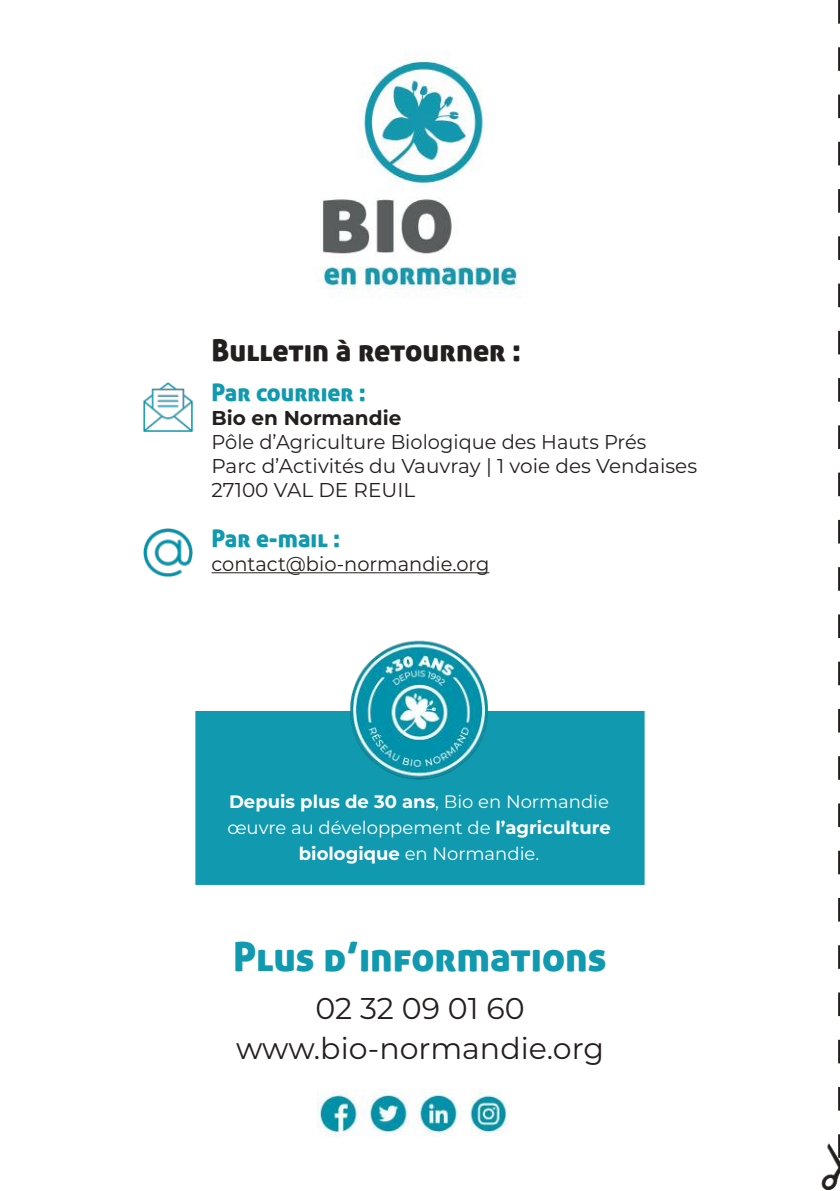
<style>
.page{position:relative;width:840px;height:1191px;background:#fff}
.page>*{position:absolute;margin:0;border:0;box-sizing:border-box;transform-origin:0 0}
.t1{font:40px "Aller Display";color:#1199af}
.t2{font:30px/39.6px "Montserrat";color:#241f1f;text-align:center}
.t3{font:30px "Aller Display";color:#241f1f}
.t4{font:24px "Aller Display";color:#1199af}
.t5{font:20px/24px "Montserrat";color:#241f1f}
.t6{font:700 20px "Montserrat";color:#241f1f}
.t7{font:18px/26px "Montserrat";color:#fff;text-align:center}
.s1{font-weight:700}
</style>
<div class="page">
<img style="left:317px;top:55px;width:204px;height:243px">
<hr style="left:211px;top:572px;width:278px;height:1px;background:#241f1f">
<svg style="left:838px;top:0;width:1px;height:1143px"></svg>
<img style="left:821px;top:1143px;width:18px;height:46px">
<img style="left:317px;top:1089px;width:192px;height:47px">
<div style="left:195px;top:711px;width:449px;height:174px;background:#1199af;border:2px solid #1199af"></div>
<img style="left:327px;top:640px;width:183px;height:140px">
<img style="left:143px;top:382px;width:50px;height:50px">
<img style="left:143px;top:528px;width:50px;height:49px">
<h2 class="t3" style="left:211px;top:331px;width:311px">Bulletin à retourner :</h2>
<p class="t4" style="left:211px;top:377px;width:156px">Par courrier :</p>
<p class="t6" style="left:211px;top:404px;width:191px">Bio en Normandie</p>
<p class="t5" style="left:211px;top:429px;width:487px">Pôle d’Agriculture Biologique des Hauts Prés<br>Parc d’Activités du Vauvray | 1 voie des Vendaises<br>27100 VAL DE REUIL</p>
<p class="t4" style="left:211px;top:523px;width:130px">Par e-mail :</p>
<p class="t5" style="left:211px;top:551px;width:279px">contact@bio-normandie.org</p>
<p class="t7" style="left:227px;top:788px;width:384px"><span class="s1">Depuis plus de 30 ans</span>, Bio en Normandie œuvre au développement de <span class="s1">l’agriculture biologique</span> en Normandie.</p>
<h1 class="t1" style="left:233px;top:931px;width:375px">Plus d’informations</h1>
<h2 class="t2" style="left:236px;top:987px;width:369px">02 32 09 01 60 www.bio-normandie.org</h2>
</div>
